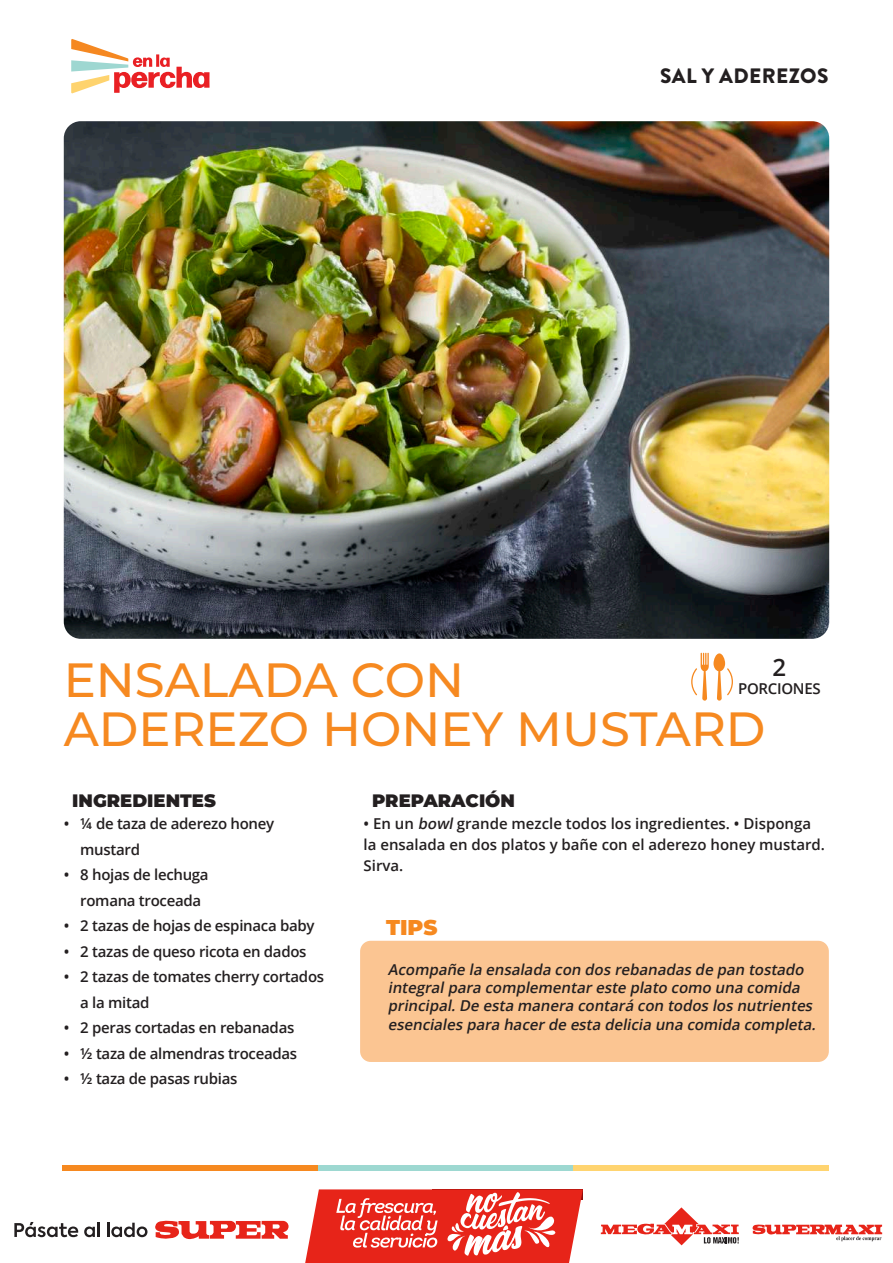
<style>
.page{position:relative;width:893px;height:1263px;background:#fff}
.page>*{position:absolute;margin:0;border:0;box-sizing:border-box;transform-origin:0 0}
.t1{font:500 48px/49.5px "Montserrat";color:#f68920}
.t2{font:600 24px "Open Sans";color:#231f20}
.t3{font:900 21.45px "Montserrat";color:#f68920}
.t4{font:900 20.85px "Brandon Grotesque";letter-spacing:.02em;color:#231f20}
.t5{font:900 18px "Montserrat";color:#231f20}
.t6{font:600 15px/25.5px "Open Sans";letter-spacing:-.02em;color:#231f20}
.t7{font:italic 600 15px/18px "Open Sans";color:#231f20}
.t8{font:600 15px/21px "Open Sans";color:#231f20}
.s1{font-style:italic}
</style>
<div class="page">
<svg style="left:601px;top:1207px;width:138px;height:38px"></svg>
<svg style="left:752px;top:1224px;width:130px;height:17px"></svg>
<svg style="left:155px;top:1220px;width:134px;height:20px"></svg>
<svg style="left:14px;top:1222px;width:64px;height:15px"></svg>
<svg style="left:84px;top:1226px;width:11px;height:11px"></svg>
<hr style="left:97px;top:1223px;width:3px;height:14px;background:#231f20">
<svg style="left:107px;top:1223px;width:40px;height:14px"></svg>
<svg style="left:305px;top:1189px;width:278px;height:74px"></svg>
<svg style="left:71px;top:39px;width:139px;height:55px"></svg>
<div style="left:63px;top:1165px;width:255px;height:5px;background:#f68920"></div>
<div style="left:318px;top:1165px;width:256px;height:5px;background:#9dd8d1"></div>
<div style="left:574px;top:1165px;width:255px;height:5px;background:#ffd470"></div>
<img style="left:64px;top:121px;width:765px;height:518px">
<div style="left:360px;top:941px;width:469px;height:121px;background:#fbc592;border-radius:11px"></div>
<svg style="left:691px;top:653px;width:42px;height:48px"></svg>
<h3 class="t4" style="left:660px;top:61px;width:170px">SAL Y ADEREZOS</h3>
<h2 class="t2" style="left:773px;top:651px;width:15px">2</h2>
<p class="t6" style="left:738px;top:676px;width:84px">PORCIONES</p>
<h1 class="t1" style="left:64px;top:653px;width:703px">ENSALADA CON<br>ADEREZO HONEY MUSTARD</h1>
<p class="t5" style="left:72px;top:787px;width:145px">INGREDIENTES</p>
<p class="t5" style="left:372px;top:787px;width:144px">PREPARACIÓN</p>
<p class="t6" style="left:80px;top:811px;width:195px;text-indent:-16px">• ¼ de taza de aderezo honey mustard</p>
<p class="t6" style="left:80px;top:862px;width:130px;text-indent:-17px">• 8 hojas de lechuga romana troceada</p>
<p class="t6" style="left:64px;top:913px;width:252px">• 2 tazas de hojas de espinaca baby</p>
<p class="t6" style="left:64px;top:938px;width:244px">• 2 tazas de queso ricota en dados</p>
<p class="t6" style="left:80px;top:964px;width:245px;text-indent:-16px">• 2 tazas de tomates cherry cortados a la mitad</p>
<p class="t6" style="left:64px;top:1015px;width:232px">• 2 peras cortadas en rebanadas</p>
<p class="t6" style="left:64px;top:1040px;width:235px">• ½ taza de almendras troceadas</p>
<p class="t6" style="left:64px;top:1066px;width:175px">• ½ taza de pasas rubias</p>
<p class="t8" style="left:364px;top:813px;width:463px">• En un <span class="s1">bowl</span>grande mezcle todos los ingredientes. • Disponga la ensalada en dos platos y bañe con el aderezo honey mustard.<br>Sirva.</p>
<h3 class="t3" style="left:386px;top:912px;width:53px">TIPS</h3>
<p class="t7" style="left:388px;top:961px;width:433px">Acompañe la ensalada con dos rebanadas de pan tostado integralpara complementareste plato como una comida principal.De esta manera contará con todos los nutrientes esenciales para hacerde esta delicia una comida completa.</p>
</div>
